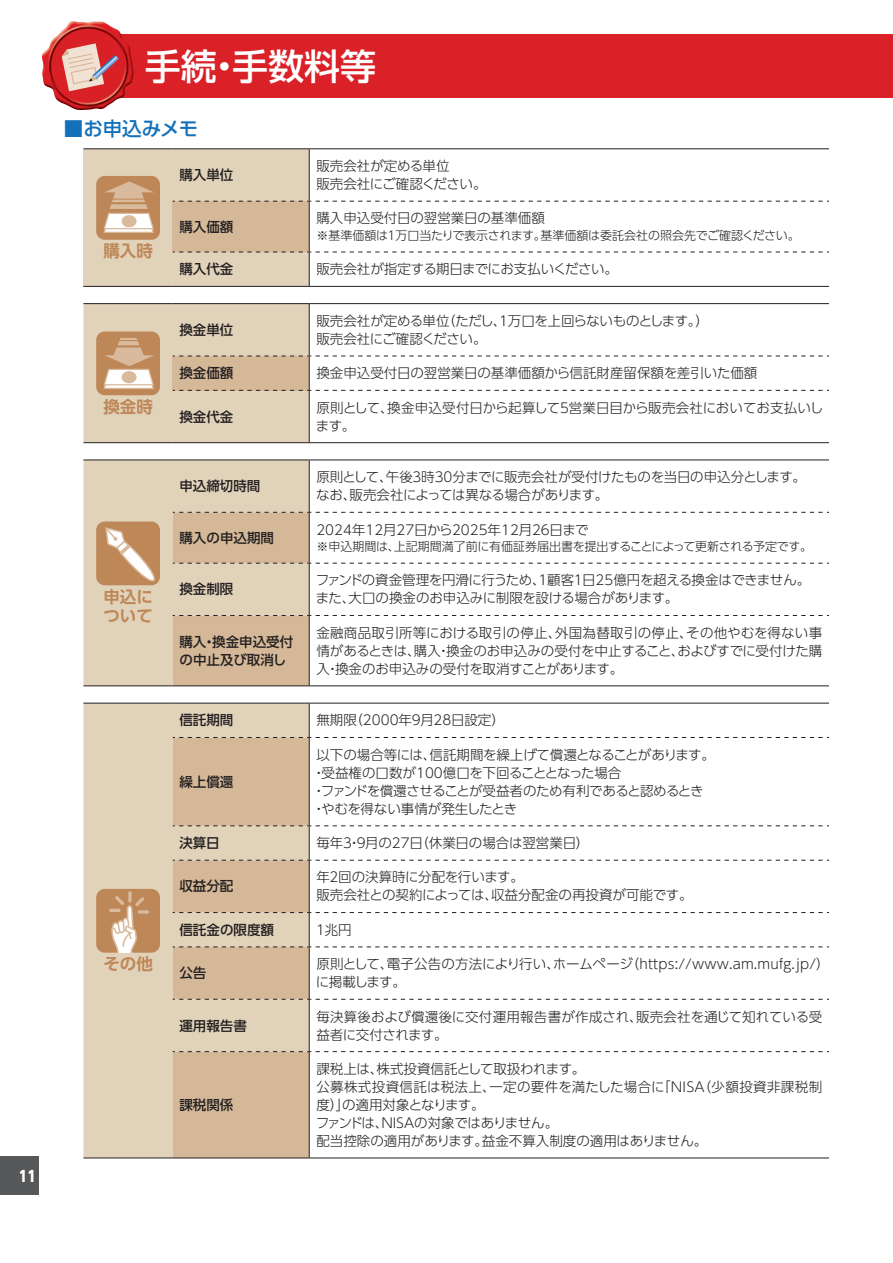
<style>
.page{position:relative;width:893px;height:1263px;background:#fff}
.page>*{position:absolute;margin:0;border:0;box-sizing:border-box;transform-origin:0 0}
.t1{font:500 36px "UD Shin Go Pro";color:#fff}
.t2{font:500 19.5px "UD Shin Go Pro";letter-spacing:-.005em;color:#1471b9}
.t3{font:700 16.5px/19.5px "UD Shin Go Pro De";color:#be8757}
.t4{font:800 15px "UD Shin Go Pro";color:#fff;scale:.9 1}
.t5{font:300 13.5px/18px "UD Shin Go Pro";letter-spacing:-.01em;color:#231f20}
.t6{font:300 13.5px/18px "UD Shin Go Pro";letter-spacing:-.03em;color:#231f20}
.t7{font:500 13.5px/18px "UD Shin Go Pro";color:#231f20}
.t8{font:300 13.5px/18px "UD Shin Go Pro";letter-spacing:.015em;color:#231f20}
.t9{font:300 12px "UD Shin Go Pro";letter-spacing:-.02em;color:#231f20}
</style>
<div class="page">
<div style="left:0;top:1157px;width:38px;height:38px;background:#57585a"></div>
<div style="left:83px;top:149px;width:90px;height:137px;background:#e1d2ba"></div>
<hr style="left:83px;top:148px;width:90px;height:1px;background:#231f20">
<hr style="left:83px;top:286px;width:90px;height:1px;background:#231f20">
<hr style="left:173px;top:148px;width:136px;height:1px;background:#231f20">
<hr style="left:309px;top:148px;width:520px;height:1px;background:#231f20">
<hr style="left:173px;top:286px;width:136px;height:1px;background:#231f20">
<hr style="left:309px;top:286px;width:520px;height:1px;background:#231f20">
<svg style="left:173px;top:149px;width:656px;height:137px"></svg>
<div style="left:96px;top:176px;width:64px;height:64px;background:#be8757;border-radius:9px"></div>
<svg style="left:103px;top:181px;width:51px;height:52px"></svg>
<hr style="left:83px;top:303px;width:90px;height:1px;background:#231f20">
<hr style="left:173px;top:303px;width:136px;height:1px;background:#231f20">
<hr style="left:309px;top:303px;width:520px;height:1px;background:#231f20">
<svg style="left:83px;top:304px;width:746px;height:139px"></svg>
<div style="left:83px;top:461px;width:226px;height:224px;background:#e1d2ba"></div>
<hr style="left:83px;top:685px;width:90px;height:1px;background:#231f20">
<hr style="left:309px;top:460px;width:1px;height:52px;background:#231f20">
<svg style="left:173px;top:512px;width:656px;height:174px"></svg>
<hr style="left:83px;top:460px;width:90px;height:1px;background:#231f20">
<hr style="left:173px;top:460px;width:136px;height:1px;background:#231f20">
<hr style="left:309px;top:460px;width:520px;height:1px;background:#231f20">
<div style="left:96px;top:521px;width:64px;height:64px;background:#be8757;border-radius:9px"></div>
<svg style="left:104px;top:526px;width:56px;height:63px"></svg>
<div style="left:83px;top:704px;width:226px;height:453px;background:#e1d2ba"></div>
<svg style="left:173px;top:738px;width:136px;height:419px;background:#d7bfa1"></svg>
<hr style="left:83px;top:703px;width:90px;height:1px;background:#231f20">
<hr style="left:173px;top:703px;width:136px;height:1px;background:#231f20">
<hr style="left:309px;top:703px;width:520px;height:1px;background:#231f20">
<hr style="left:309px;top:703px;width:1px;height:34px;background:#231f20">
<hr style="left:309px;top:738px;width:1px;height:87px;background:#231f20">
<hr style="left:309px;top:826px;width:1px;height:34px;background:#231f20">
<hr style="left:309px;top:860px;width:1px;height:52px;background:#231f20">
<hr style="left:309px;top:913px;width:1px;height:33px;background:#231f20">
<hr style="left:309px;top:947px;width:1px;height:52px;background:#231f20">
<hr style="left:309px;top:1000px;width:1px;height:51px;background:#231f20">
<hr style="left:309px;top:1052px;width:1px;height:105px;background:#231f20">
<svg style="left:173px;top:737px;width:656px;height:1px"></svg>
<svg style="left:173px;top:825px;width:656px;height:1px"></svg>
<svg style="left:173px;top:860px;width:656px;height:1px"></svg>
<svg style="left:173px;top:912px;width:656px;height:1px"></svg>
<svg style="left:173px;top:946px;width:656px;height:1px"></svg>
<svg style="left:173px;top:999px;width:656px;height:1px"></svg>
<svg style="left:173px;top:1051px;width:656px;height:1px"></svg>
<hr style="left:83px;top:1157px;width:90px;height:1px;background:#231f20">
<hr style="left:173px;top:1157px;width:136px;height:1px;background:#231f20">
<hr style="left:309px;top:1157px;width:520px;height:1px;background:#231f20">
<div style="left:96px;top:889px;width:64px;height:64px;background:#be8757;border-radius:9px"></div>
<svg style="left:128px;top:891px;width:4px;height:11px"></svg>
<svg style="left:109px;top:896px;width:35px;height:57px"></svg>
<svg style="left:138px;top:910px;width:11px;height:4px"></svg>
<div style="left:83px;top:34px;width:810px;height:64px;background:#da2128"></div>
<img style="left:42px;top:21px;width:92px;height:90px">
<svg style="left:62px;top:43px;width:57px;height:48px"></svg>
<p class="t4" style="left:19px;top:1163px;width:21px">11</p>
<h1 class="t1" style="left:145px;top:37px;width:233px">手続・手数料等</h1>
<h2 class="t2" style="left:64px;top:112px;width:136px">■お申込みメモ</h2>
<p class="t3" style="left:103px;top:241px;width:51px">購入時</p>
<p class="t3" style="left:103px;top:396px;width:51px">換金時</p>
<p class="t3" style="left:103px;top:586px;width:51px">申込について</p>
<p class="t3" style="left:103px;top:954px;width:51px">その他</p>
<p class="t7" style="left:179px;top:166px;width:55px">購入単位</p>
<p class="t5" style="left:316px;top:156px;width:172px">販売会社が定める単位<br>販売会社にご確認ください。</p>
<p class="t7" style="left:179px;top:217px;width:55px">購入価額</p>
<p class="t5" style="left:316px;top:209px;width:230px">購入申込受付日の翌営業日の基準価額</p>
<p class="t9" style="left:316px;top:226px;width:485px">※基準価額は１万口当たりで表示されます。基準価額は委託会社の照会先でご確認ください。</p>
<p class="t7" style="left:179px;top:260px;width:55px">購入代金</p>
<p class="t5" style="left:316px;top:260px;width:303px">販売会社が指定する期日までにお支払いください。</p>
<p class="t7" style="left:179px;top:320px;width:55px">換金単位</p>
<p class="t6" style="left:316px;top:311px;width:394px">販売会社が定める単位（ただし、１万口を上回らないものとします。）販売会社にご確認ください。</p>
<p class="t7" style="left:179px;top:364px;width:55px">換金価額</p>
<p class="t5" style="left:316px;top:364px;width:442px">換金申込受付日の翌営業日の基準価額から信託財産留保額を差引いた価額</p>
<p class="t7" style="left:179px;top:407px;width:55px">換金代金</p>
<p class="t5" style="left:316px;top:398px;width:509px">原則として、換金申込受付日から起算して５営業日目から販売会社においてお支払いします。</p>
<p class="t7" style="left:179px;top:477px;width:82px">申込締切時間</p>
<p class="t5" style="left:316px;top:468px;width:491px">原則として、午後３時30分までに販売会社が受付けたものを当日の申込分とします。なお、販売会社によっては異なる場合があります。</p>
<p class="t7" style="left:179px;top:528px;width:96px">購入の申込期間</p>
<p class="t5" style="left:316px;top:520px;width:274px">2024年12月27日から2025年12月26日まで</p>
<p class="t9" style="left:316px;top:537px;width:497px">※申込期間は、上記期間満了前に有価証券届出書を提出することによって更新される予定です。</p>
<p class="t7" style="left:179px;top:580px;width:55px">換金制限</p>
<p class="t6" style="left:316px;top:571px;width:496px">ファンドの資金管理を円滑に行うため、１顧客１日25億円を超える換金はできません。また、大口の換金のお申込みに制限を設ける場合があります。</p>
<p class="t7" style="left:179px;top:632px;width:115px">購入・換金申込受付の中止及び取消し</p>
<p class="t5" style="left:316px;top:623px;width:507px;text-align:justify">金融商品取引所等における取引の停止、外国為替取引の停止、その他やむを得ない事情があるときは、購入・換金のお申込みの受付を中止すること、およびすでに受付けた購入・換金のお申込みの受付を取消すことがあります。</p>
<p class="t7" style="left:179px;top:711px;width:55px">信託期間</p>
<p class="t5" style="left:316px;top:711px;width:190px">無期限（2000年９月28日設定）</p>
<p class="t7" style="left:179px;top:772px;width:55px">繰上償還</p>
<p class="t5" style="left:312px;top:745px;width:404px;text-indent:4px">以下の場合等には、信託期間を繰上げて償還となることがあります。・受益権の口数が100億口を下回ることとなった場合<br>・ファンドを償還させることが受益者のため有利であると認めるとき・やむを得ない事情が発生したとき</p>
<p class="t7" style="left:179px;top:834px;width:42px">決算日</p>
<p class="t5" style="left:316px;top:833px;width:275px">毎年３・９月の27日（休業日の場合は翌営業日）</p>
<p class="t7" style="left:179px;top:877px;width:55px">収益分配</p>
<p class="t5" style="left:316px;top:868px;width:378px">年２回の決算時に分配を行います。<br>販売会社との契約によっては、収益分配金の再投資が可能です。</p>
<p class="t7" style="left:179px;top:920px;width:96px">信託金の限度額</p>
<p class="t5" style="left:314px;top:920px;width:39px">１兆円</p>
<p class="t7" style="left:179px;top:964px;width:28px">公告</p>
<p class="t8" style="left:316px;top:954px;width:515px">原則として、電子公告の方法により行い、ホームページ（https://www.am.mufg.jp/）に掲載します。</p>
<p class="t7" style="left:179px;top:1016px;width:69px">運用報告書</p>
<p class="t5" style="left:316px;top:1007px;width:507px">毎決算後および償還後に交付運用報告書が作成され、販売会社を通じて知れている受益者に交付されます。</p>
<p class="t7" style="left:179px;top:1095px;width:55px">課税関係</p>
<p class="t5" style="left:316px;top:1059px;width:508px">課税上は、株式投資信託として取扱われます。<br>公募株式投資信託は税法上、一定の要件を満たした場合に「ＮＩＳＡ（少額投資非課税制度）」の適用対象となります。<br>ファンドは、ＮＩＳＡの対象ではありません。<br>配当控除の適用があります。益金不算入制度の適用はありません。</p>
</div>
